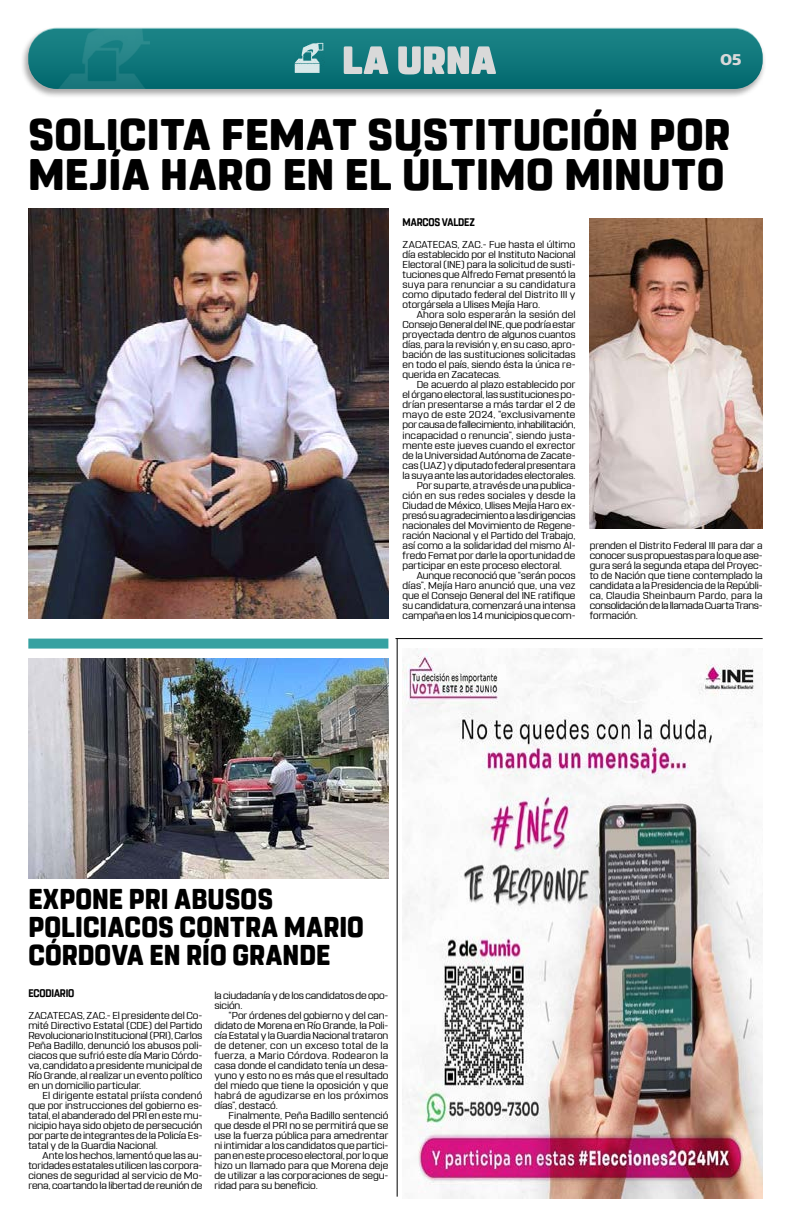
<style>
.page{position:relative;width:791px;height:1225px;background:#fff}
.page>*{position:absolute;margin:0;border:0;box-sizing:border-box;transform-origin:0 0}
._1_2_cabeza_nota_secundaria{font:800 44px/40px "Rohn Rounded";letter-spacing:.01em;color:#000}
._1_2_cabeza_nota_secundaria-2{font:800 28.6px/28px "Rohn Rounded";letter-spacing:.005em;color:#000;scale:.93 1}
._3_1_cuerpo_texto{font:700 16.9px "Concord";color:#d9d9d9}
._3_0_cuerpo_texto_1er_parrafo{font:700 11px "Rohn Rounded";letter-spacing:-.015em;color:#000;scale:.91 1}
._3_0_cuerpo_texto_1er_parrafo-2{font:10px/10px "Rohn Rounded";letter-spacing:-.005em;color:#000;text-align:justify;scale:1.09 1}
._3_0_cuerpo_texto_1er_parrafo-3{font:10px/10px "Rohn Rounded";letter-spacing:-.005em;color:#000;text-align:justify;scale:1.1 1}
</style>
<div class="page">
<img style="left:403px;top:648px;width:360px;height:550px">
<img style="left:28px;top:658px;width:360px;height:220px">
<img style="left:28px;top:208px;width:360px;height:410px">
<img style="left:590px;top:218px;width:173px;height:310px">
<hr style="left:395px;top:638px;width:368px;height:1px;background:#000">
<hr style="left:397px;top:638px;width:1px;height:558px;background:#000">
<div style="left:28px;top:638px;width:360px;height:10px;background:#36a1a1"></div>
<div style="left:21px;top:26px;width:745px;height:72px;background:#000;opacity:.35"></div>
<div style="left:28px;top:28px;width:735px;height:60px;background:linear-gradient(to bottom,#1e8689,#02696e);border-radius:28px"></div>
<img style="left:56px;top:29px;width:93px;height:60px">
<svg style="left:344px;top:46px;width:152px;height:28px;background:#92b6b8"></svg>
<img style="left:295px;top:43px;width:30px;height:30px">
<p class="_3_1_cuerpo_texto" style="left:720px;top:49px;width:23px">05</p>
<p class="_1_2_cabeza_nota_secundaria" style="left:28px;top:115px;width:704px">SOLICITA FEMAT SUSTITUCIÓN POR<br>MEJÍA HARO EN EL ÚLTIMO MINUTO</p>
<p class="_3_0_cuerpo_texto_1er_parrafo" style="left:403px;top:216px;width:81px">MARCOS VALDEZ</p>
<p class="_3_0_cuerpo_texto_1er_parrafo-2" style="left:403px;top:240px;width:160px">ZACATECAS, ZAC.- Fue hasta el último día establecido por el Instituto Nacional Electoral (INE) para la solicitud de susti&shy;tuciones que Alfredo Femat presentó la suya para renunciar a su candidatura como diputado federal del Distrito III y otorgársela a Ulises Mejía Haro.</p>
<p class="_3_0_cuerpo_texto_1er_parrafo-2" style="left:403px;top:310px;width:160px;text-indent:14px">Ahora solo esperarán la sesión del Consejo General del INE, que podría estar proyectada dentro de algunos cuantos días, para la revisión y, en su caso, apro&shy;bación de las sustituciones solicitadas en todo el país, siendo ésta la única re&shy;querida en Zacatecas.</p>
<p class="_3_0_cuerpo_texto_1er_parrafo-2" style="left:403px;top:380px;width:160px;text-indent:14px">De acuerdo al plazo establecido por el órgano electoral, las sustituciones po&shy;drían presentarse a más tardar el 2 de mayo de este 2024, “exclusivamente por causa de fallecimiento, inhabilitación, incapacidad o renuncia”, siendo justa&shy;mente este jueves cuando el exrector de la Universidad Autónoma de Zacate&shy;cas (UAZ) y diputado federal presentara la suya ante las autoridades electorales.</p>
<p class="_3_0_cuerpo_texto_1er_parrafo-2" style="left:403px;top:480px;width:160px;text-indent:14px">Por su parte, a través de una publica&shy;ción en sus redes sociales y desde la Ciudad de México, Ulises Mejía Haro ex&shy;presó su agradecimiento a las dirigencias nacionales del Movimiento de Regene&shy;ración Nacional y el Partido del Trabajo, así como a la solidaridad del mismo Al&shy;fredo Femat por darle la oportunidad de participar en este proceso electoral.</p>
<p class="_3_0_cuerpo_texto_1er_parrafo-2" style="left:403px;top:570px;width:160px;text-indent:14px">Aunque reconoció que “serán pocos días”, Mejía Haro anunció que, una vez que el Consejo General del INE ratifique su candidatura, comenzará una intensa campaña en los 14 municipios que com-</p>
<p class="_3_0_cuerpo_texto_1er_parrafo-2" style="left:590px;top:540px;width:160px">prenden el Distrito Federal III para dar a conocer sus propuestas para lo que ase&shy;gura será la segunda etapa del Proyec&shy;to de Nación que tiene contemplado la candidata a la Presidencia de la Repúbli&shy;ca, Claudia Sheinbaum Pardo, para la consolidación de la llamada Cuarta Trans&shy;formación.</p>
<p class="_1_2_cabeza_nota_secundaria-2" style="left:28px;top:885px;width:362px">EXPONE PRI ABUSOS<br>POLICIACOS CONTRA MARIO<br>CÓRDOVA EN RÍO GRANDE</p>
<p class="_3_0_cuerpo_texto_1er_parrafo" style="left:28px;top:986px;width:52px">ECODIARIO</p>
<p class="_3_0_cuerpo_texto_1er_parrafo-3" style="left:28px;top:1010px;width:160px">ZACATECAS, ZAC.- El presidente del Co&shy;mité Directivo Estatal (CDE) del Partido Revolucionario Institucional (PRI), Carlos Peña Badillo, denunció los abusos poli&shy;ciacos que sufrió este día Mario Córdo&shy;va, candidato a presidente municipal de Río Grande, al realizar un evento político en un domicilio particular.</p>
<p class="_3_0_cuerpo_texto_1er_parrafo-3" style="left:28px;top:1090px;width:160px;text-indent:14px">El dirigente estatal priísta condenó que por instrucciones del gobierno es&shy;tatal, el abanderado del PRI en este mu&shy;nicipio haya sido objeto de persecución por parte de integrantes de la Policía Es&shy;tatal y de la Guardia Nacional.</p>
<p class="_3_0_cuerpo_texto_1er_parrafo-3" style="left:28px;top:1150px;width:160px;text-indent:14px">Ante los hechos, lamentó que las au&shy;toridades estatales utilicen las corpora&shy;ciones de seguridad al servicio de Mo&shy;rena, coartando la libertad de reunión de</p>
<p class="_3_0_cuerpo_texto_1er_parrafo-3" style="left:214px;top:990px;width:160px">la ciudadanía y de los candidatos de opo&shy;sición.</p>
<p class="_3_0_cuerpo_texto_1er_parrafo-3" style="left:214px;top:1010px;width:160px;text-indent:14px">“Por órdenes del gobierno y del can&shy;didato de Morena en Río Grande, la Poli&shy;cía Estatal y la Guardia Nacional trataron de detener, con un exceso total de la fuerza, a Mario Córdova. Rodearon la casa donde el candidato tenía un desa&shy;yuno y esto no es más que el resultado del miedo que tiene la oposición y que habrá de agudizarse en los próximos días”, destacó.</p>
<p class="_3_0_cuerpo_texto_1er_parrafo-3" style="left:214px;top:1110px;width:160px;text-indent:14px">Finalmente, Peña Badillo sentenció que desde el PRI no se permitirá que se use la fuerza pública para amedrentar ni intimidar a los candidatos que partici&shy;pan en este proceso electoral, por lo que hizo un llamado para que Morena deje de utilizar a las corporaciones de segu&shy;ridad para su beneficio.</p>
</div>
